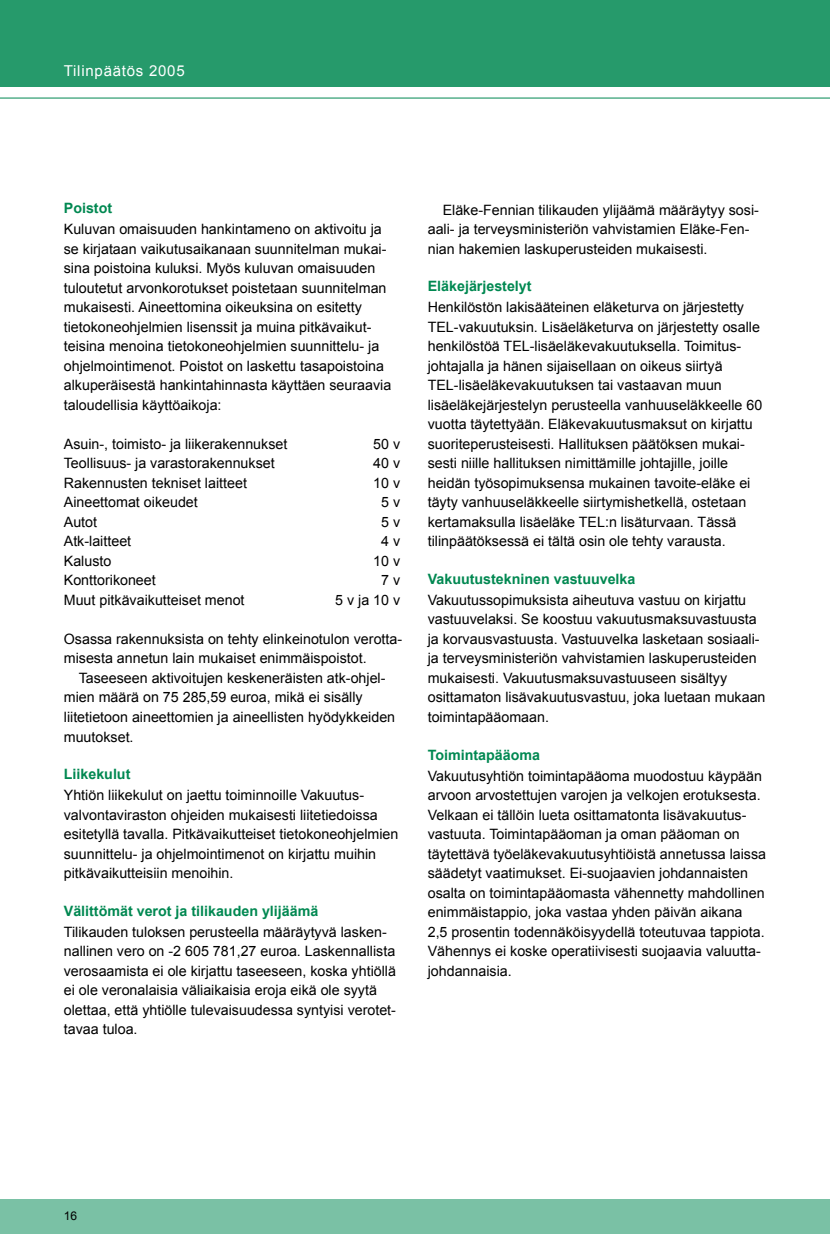
<style>
.page{position:relative;width:830px;height:1234px;background:#fff}
.page>*{position:absolute;margin:0;border:0;box-sizing:border-box;transform-origin:0 0}
.t1{font:15px "Arial";letter-spacing:.05em;color:#fff}
.t2{font:14.25px/19.5px "Arial";color:#000}
.t3{font:700 14.25px "Arial";color:#008851}
.t4{font:12px "Arial";color:#000}
</style>
<div class="page">
<div style="left:0;top:1199px;width:829px;height:34px;background:#7ac1a5"></div>
<div style="left:0;top:0;width:829px;height:87px;background:#269a6b"></div>
<hr style="left:0;top:98px;width:829px;height:1px;background:#008851">
<hr style="left:829px;top:1199px;width:1px;height:34px;background:#7ac1a5">
<hr style="left:829px;top:0;width:1px;height:87px;background:#269a6b">
<p class="t1" style="left:64px;top:63px;width:122px">Tilinpäätös 2005</p>
<p class="t3" style="left:64px;top:200px;width:50px">Poistot</p>
<p class="t2" style="left:64px;top:219px;width:329px">Kuluvan omaisuuden hankintameno on aktivoitu ja se kirjataan vaikutusaikanaan suunnitelman mukai&shy;sina poistoina kuluksi. Myös kuluvan omaisuuden tuloutetut arvonkorotukset poistetaan suunnitelman mukaisesti. Aineettomina oikeuksina on esitetty tietokoneohjelmien lisenssit ja muina pitkävaikut&shy;teisina menoina tietokoneohjelmien suunnittelu- ja ohjelmointimenot. Poistot on laskettu tasapoistoina alkuperäisestä hankintahinnasta käyttäen seuraavia taloudellisia käyttöaikoja:</p>
<p class="t2" style="left:64px;top:434px;width:225px">Asuin-, toimisto- ja liikerakennukset</p>
<p class="t2" style="left:373px;top:434px;width:28px">50 v</p>
<p class="t2" style="left:64px;top:453px;width:212px">Teollisuus- ja varastorakennukset</p>
<p class="t2" style="left:373px;top:453px;width:28px">40 v</p>
<p class="t2" style="left:64px;top:473px;width:184px">Rakennusten tekniset laitteet</p>
<p class="t2" style="left:373px;top:473px;width:28px">10 v</p>
<p class="t2" style="left:64px;top:492px;width:135px">Aineettomat oikeudet</p>
<p class="t2" style="left:381px;top:492px;width:21px">5 v</p>
<p class="t2" style="left:64px;top:512px;width:35px">Autot</p>
<p class="t2" style="left:381px;top:512px;width:21px">5 v</p>
<p class="t2" style="left:64px;top:531px;width:69px">Atk-laitteet</p>
<p class="t2" style="left:381px;top:531px;width:21px">4 v</p>
<p class="t2" style="left:64px;top:551px;width:49px">Kalusto</p>
<p class="t2" style="left:373px;top:551px;width:28px">10 v</p>
<p class="t2" style="left:64px;top:570px;width:93px">Konttorikoneet</p>
<p class="t2" style="left:381px;top:570px;width:21px">7 v</p>
<p class="t2" style="left:64px;top:590px;width:182px">Muut pitkävaikutteiset menot</p>
<p class="t2" style="left:335px;top:590px;width:66px">5 v ja 10 v</p>
<p class="t2" style="left:64px;top:629px;width:340px">Osassa rakennuksista on tehty elinkeinotulon verotta&shy;misesta annetun lain mukaiset enimmäispoistot.</p>
<p class="t2" style="left:64px;top:668px;width:333px;text-indent:15px">Taseeseen aktivoitujen keskeneräisten atk-ohjel&shy;mien määrä on 75 285,59 euroa, mikä ei sisälly liitetietoon aineettomien ja aineellisten hyödykkeiden muutokset.</p>
<p class="t3" style="left:64px;top:765px;width:68px">Liikekulut</p>
<p class="t2" style="left:64px;top:785px;width:336px">Yhtiön liikekulut on jaettu toiminnoille Vakuutus&shy;valvontaviraston ohjeiden mukaisesti liitetiedoissa esitetyllä tavalla. Pitkävaikutteiset tietokoneohjelmien suunnittelu- ja ohjelmointimenot on kirjattu muihin pitkävaikutteisiin menoihin.</p>
<p class="t3" style="left:64px;top:902px;width:256px">Välittömät verot ja tilikauden ylijäämä</p>
<p class="t2" style="left:64px;top:921px;width:333px">Tilikauden tuloksen perusteella määräytyvä lasken&shy;nallinen vero on -2 605 781,27 euroa. Laskennallista verosaamista ei ole kirjattu taseeseen, koska yhtiöllä ei ole veronalaisia väliaikaisia eroja eikä ole syytä olettaa, että yhtiölle tulevaisuudessa syntyisi verotet&shy;tavaa tuloa.</p>
<p class="t2" style="left:427px;top:200px;width:332px;text-indent:15px">Eläke-Fennian tilikauden ylijäämä määräytyy sosi&shy;aali- ja terveysministeriön vahvistamien Eläke-Fen&shy;nian hakemien laskuperusteiden mukaisesti.</p>
<p class="t3" style="left:427px;top:278px;width:105px">Eläkejärjestelyt</p>
<p class="t2" style="left:427px;top:297px;width:336px">Henkilöstön lakisääteinen eläketurva on järjestetty TEL-vakuutuksin. Lisäeläketurva on järjestetty osalle henkilöstöä TEL-lisäeläkevakuutuksella. Toimitus&shy;johtajalla ja hänen sijaisellaan on oikeus siirtyä TEL-lisäeläkevakuutuksen tai vastaavan muun lisäeläkejärjestelyn perusteella vanhuuseläkkeelle 60 vuotta täytettyään. Eläkevakuutusmaksut on kirjattu suoriteperusteisesti. Hallituksen päätöksen mukai&shy;sesti niille hallituksen nimittämille johtajille, joille heidän työsopimuksensa mukainen tavoite-eläke ei täyty vanhuuseläkkeelle siirtymishetkellä, ostetaan kertamaksulla lisäeläke TEL:n lisäturvaan. Tässä tilinpäätöksessä ei tältä osin ole tehty varausta.</p>
<p class="t3" style="left:427px;top:570px;width:209px">Vakuutustekninen vastuuvelka</p>
<p class="t2" style="left:427px;top:590px;width:339px">Vakuutussopimuksista aiheutuva vastuu on kirjattu vastuuvelaksi. Se koostuu vakuutusmaksuvastuusta ja korvausvastuusta. Vastuuvelka lasketaan sosiaali&shy;ja terveysministeriön vahvistamien laskuperusteiden mukaisesti. Vakuutusmaksuvastuuseen sisältyy osittamaton lisävakuutusvastuu, joka luetaan mukaan toimintapääomaan.</p>
<p class="t3" style="left:427px;top:746px;width:114px">Toimintapääoma</p>
<p class="t2" style="left:427px;top:765px;width:340px">Vakuutusyhtiön toimintapääoma muodostuu käypään arvoon arvostettujen varojen ja velkojen erotuksesta.<br>Velkaan ei tällöin lueta osittamatonta lisävakuutus&shy;vastuuta. Toimintapääoman ja oman pääoman on täytettävä työeläkevakuutusyhtiöistä annetussa laissa säädetyt vaatimukset. Ei-suojaavien johdannaisten osalta on toimintapääomasta vähennetty mahdollinen enimmäistappio, joka vastaa yhden päivän aikana<br>2,5 prosentin todennäköisyydellä toteutuvaa tappiota.<br>Vähennys ei koske operatiivisesti suojaavia valuutta&shy;johdannaisia.</p>
<p class="t4" style="left:64px;top:1208px;width:15px">16</p>
</div>
